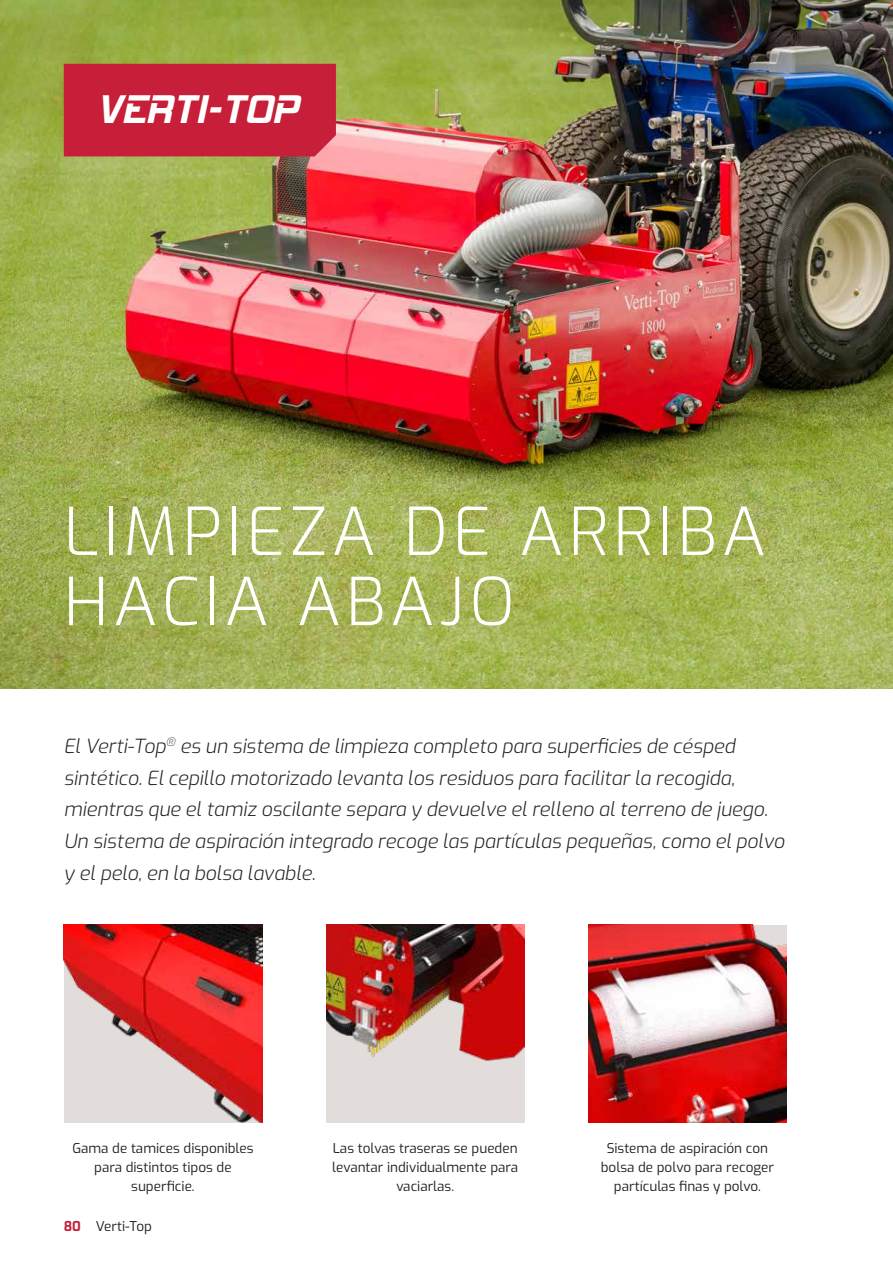
<style>
.page{position:relative;width:893px;height:1263px;background:#fff}
.page>*{position:absolute;margin:0;border:0;box-sizing:border-box;transform-origin:0 0}
.t1{font:300 66px/70.2px "Exo";letter-spacing:.075em;color:#fff}
.t2{font:48px "Hemi Head 426";color:#fff}
.t3{font:italic 300 19.5px/32px "Exo";color:#231f20}
.t4{font:13.5px/19.2px "Exo";color:#231f20;text-align:center}
.s1{font-weight:700;color:#c71f3a}
</style>
<div class="page">
<img style="left:0;top:0;width:893px;height:689px">
<div style="left:64px;top:64px;width:272px;height:92px;background:#c71f3a"></div>
<img style="left:64px;top:925px;width:198px;height:198px">
<div style="left:326px;top:925px;width:198px;height:198px;background:#e2ddda"></div>
<img style="left:326px;top:925px;width:198px;height:136px">
<img style="left:588px;top:925px;width:199px;height:198px">
<h2 class="t2" style="left:96px;top:89px;width:203px">VERTI-TOP</h2>
<h1 class="t1" style="left:64px;top:493px;width:704px">LIMPIEZA DE ARRIBA<br>HACIA ABAJO</h1>
<p class="t3" style="left:64px;top:728px;width:722px">El Verti-Top<sup>®</sup> es un sistema de limpieza completo para superficies de césped sintético. El cepillo motorizado levanta los residuos para facilitar la recogida, mientras que el tamiz oscilante separa y devuelve el relleno al terreno de juego.<br>Un sistema de aspiración integrado recoge las partículas pequeñas, como el polvo y el pelo, en la bolsa lavable.</p>
<p class="t4" style="left:72px;top:1138px;width:183px">Gama de tamices disponibles para distintos tipos de superficie.</p>
<p class="t4" style="left:332px;top:1138px;width:187px">Las tolvas traseras se pueden levantar individualmente para vaciarlas.</p>
<p class="t4" style="left:601px;top:1138px;width:175px">Sistema de aspiración con bolsa de polvo para recoger partículas finas y polvo.</p>
<p class="t4" style="left:64px;top:1216px;width:90px"><span class="s1">80</span> Verti-Top</p>
</div>
